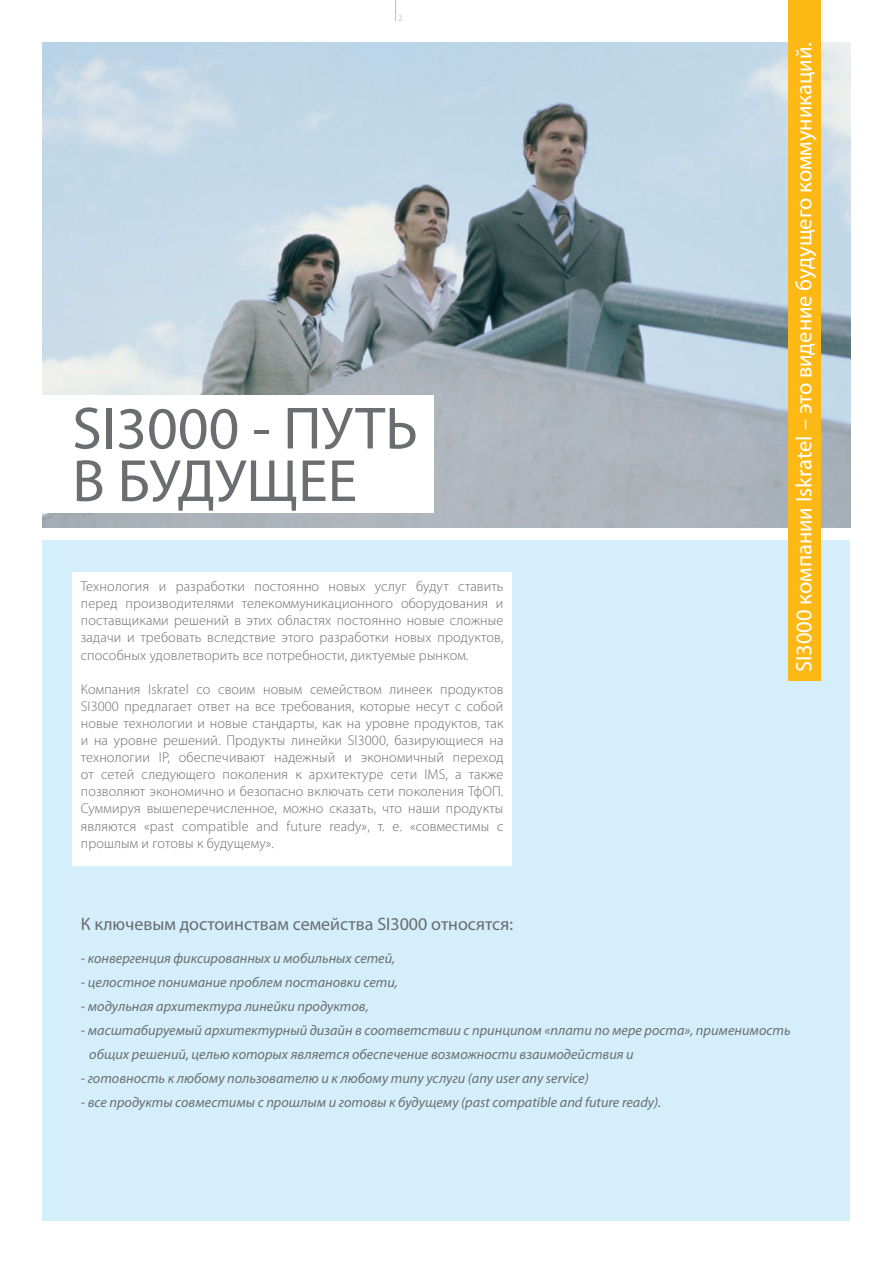
<style>
.page{position:relative;width:893px;height:1263px;background:#fff}
.page>*{position:absolute;margin:0;border:0;box-sizing:border-box;transform-origin:0 0}
.naslov_poglavja{font:60px/52.5px "Myriad Pro";color:#6c6d70}
.podnaslov_tekst{font:22.5px "Myriad Pro";color:#fff}
.tekst{font:18px "Myriad Pro";color:#6c6d70}
.tekst-2{font:300 14.25px/17.1px "Myriad Pro";letter-spacing:.01em;color:#6c6d70;text-align:justify}
.tekst-3{font:italic 14.25px "Myriad Pro";color:#6c6d70}
.t1{font:9px "Minion Pro";color:#bcbdc0}
</style>
<div class="page">
<svg style="left:395px;top:0;width:1px;height:21px"></svg>
<img style="left:43px;top:43px;width:807px;height:484px">
<div style="left:43px;top:540px;width:807px;height:680px;background:#d4effb"></div>
<div style="left:788px;top:0;width:33px;height:681px;background:#fcb814"></div>
<div style="left:0;top:395px;width:434px;height:117px;background:#fff"></div>
<div style="left:72px;top:572px;width:440px;height:294px;background:#fff"></div>
<p class="t1" style="left:398px;top:13px;width:6px">2</p>
<p class="naslov_poglavja" style="left:72px;top:403px;width:347px">SI3000 - ПУТЬ<br>В БУДУЩЕЕ</p>
<p class="tekst-2" style="left:81px;top:578px;width:424px">Технология и разработки постоянно новых услуг будут ставить перед производителями телекоммуникационного оборудования и поставщиками решений в этих областях постоянно новые сложные задачи и требовать вследствие этого разработки новых продуктов, способных удовлетворить все потребности, диктуемые рынком.</p>
<p class="tekst-2" style="left:81px;top:681px;width:424px">Компания Iskratel со своим новым семейством линеек продуктов SI3000 предлагает ответ на все требования, которые несут с собой новые технологии и новые стандарты, как на уровне продуктов, так и на уровне решений. Продукты линейки SI3000, базирующиеся на технологии IP, обеспечивают надежный и экономичный переход от сетей следующего поколения к архитектуре сети IMS, а также позволяют экономично и безопасно включать сети поколения ТфОП.<br>Суммируя вышеперечисленное, можно сказать, что наши продукты являются «past compatible and future ready», т. е. «совместимы с прошлым и готовы к будущему».</p>
<p class="podnaslov_tekst" style="left:791px;top:672px;width:631px;rotate:-90deg">SI3000 компании Iskratel – это видение будущего коммуникаций.</p>
<p class="tekst" style="left:81px;top:914px;width:434px">К ключевым достоинствам семейства SI3000 относятся:</p>
<p class="tekst-3" style="left:81px;top:951px;width:316px">- конвергенция фиксированных и мобильных сетей,</p>
<p class="tekst-3" style="left:81px;top:975px;width:319px">- целостное понимание проблем постановки сети,</p>
<p class="tekst-3" style="left:81px;top:999px;width:289px">- модульная архитектура линейки продуктов,</p>
<p class="tekst-3" style="left:81px;top:1023px;width:711px">- масштабируемый архитектурный дизайн в соответствии с принципом «плати по мере роста», применимость</p>
<p class="tekst-3" style="left:89px;top:1047px;width:546px">общих решений, целью которых является обеспечение возможности взаимодействия и</p>
<p class="tekst-3" style="left:81px;top:1071px;width:509px">- готовность к любому пользователю и к любому типу услуги (any user any service)</p>
<p class="tekst-3" style="left:81px;top:1095px;width:582px">- все продукты совместимы с прошлым и готовы к будущему (past compatible and future ready).</p>
</div>
